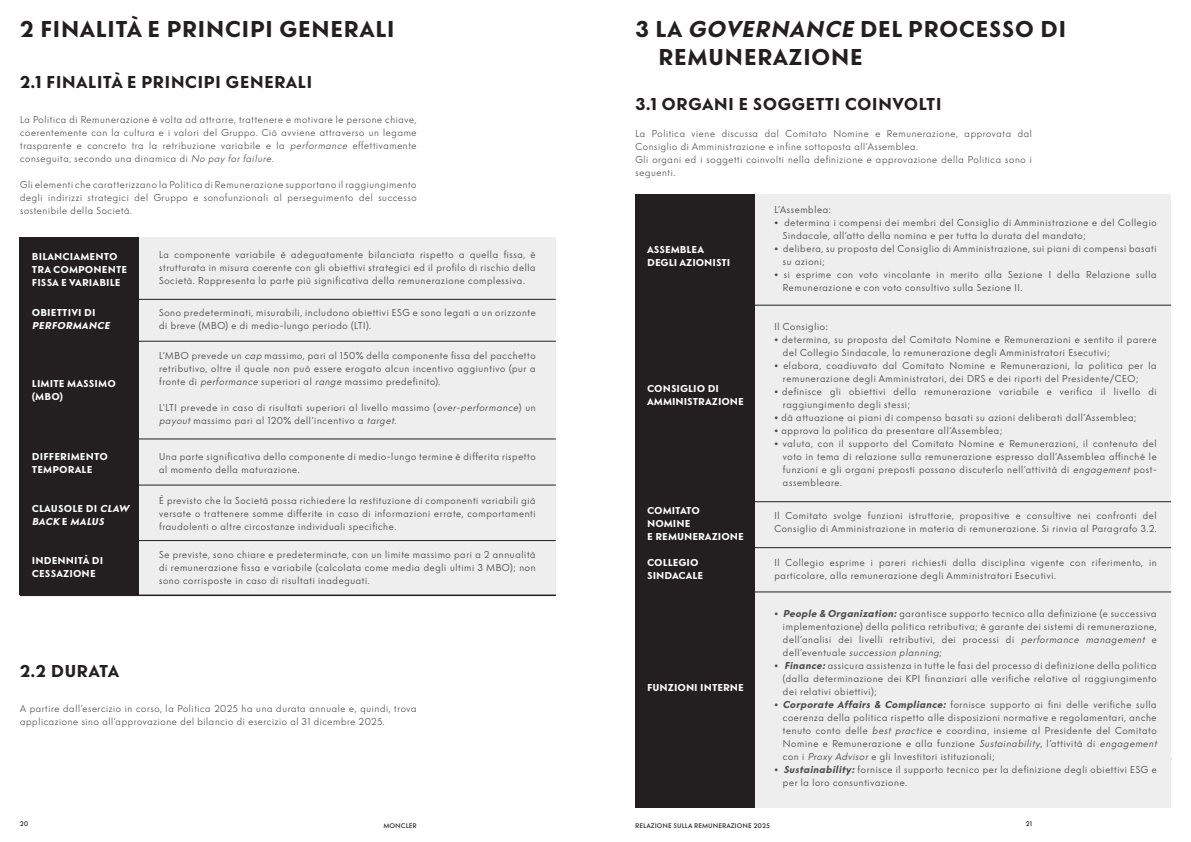
<style>
.page{position:relative;width:1191px;height:842px;background:#fff}
.page>*{position:absolute;margin:0;border:0;box-sizing:border-box;transform-origin:0 0}
.t1{font:700 24px/28px "Moncler Gothic";letter-spacing:.01em;color:#231f20}
.t2{font:700 18px "Moncler Gothic";letter-spacing:.01em;color:#231f20}
.t3{font:10.5px/13px "Moncler Gothic";color:#4b4c4d}
.t4{font:300 10.5px/13px "Moncler Gothic";color:#4b4c4d}
.t5{font:700 10.5px/13px "Moncler Gothic";color:#fff}
.t6{font:italic 700 10.5px/13px "Moncler Gothic";color:#fff}
.t7{font:500 7px "Moncler Gothic";color:#231f20}
.s1{font-style:italic}
.s2{font-style:normal}
.s3{font-weight:700}
.s4{font-weight:700;font-style:italic}
</style>
<div class="page">
<div style="left:20px;top:237px;width:536px;height:358px;background:#eeeeef"></div>
<hr style="left:20px;top:299px;width:536px;height:1px;background:#231f20">
<hr style="left:20px;top:341px;width:536px;height:1px;background:#231f20">
<hr style="left:20px;top:439px;width:536px;height:1px;background:#231f20">
<hr style="left:20px;top:540px;width:536px;height:1px;background:#231f20">
<hr style="left:20px;top:485px;width:536px;height:1px;background:#231f20">
<hr style="left:20px;top:594px;width:536px;height:2px;background:#231f20">
<div style="left:20px;top:237px;width:119px;height:358px;background:#231f20"></div>
<div style="left:635px;top:194px;width:536px;height:614px;background:#eeeeef"></div>
<hr style="left:635px;top:305px;width:536px;height:1px;background:#231f20">
<hr style="left:635px;top:592px;width:536px;height:1px;background:#231f20">
<hr style="left:635px;top:501px;width:536px;height:1px;background:#231f20">
<hr style="left:635px;top:547px;width:536px;height:1px;background:#231f20">
<div style="left:635px;top:194px;width:119px;height:614px;background:#231f20"></div>
<p class="t1" style="left:20px;top:15px;width:376px">2 FINALITÀ E PRINCIPI GENERALI</p>
<p class="t2" style="left:20px;top:72px;width:294px">2.1 FINALITÀ E PRINCIPI GENERALI</p>
<p class="t4" style="left:20px;top:113px;width:399px;text-align:justify">La Politica di Remunerazione è volta ad attrarre, trattenere e motivare le persone chiave, coerentemente con la cultura e i valori del Gruppo. Ciò avviene attraverso un legame trasparente e concreto tra la retribuzione variabile e la <span class="s1">performance</span> effettivamente conseguita, secondo una dinamica di <span class="s1">No pay forfailure.</span></p>
<p class="t4" style="left:20px;top:178px;width:398px;text-align:justify">Gli elementi che caratterizzano la Politica di Remunerazione supportano il raggiungimento degli indirizzi strategici del Gruppo e sonofunzionali al perseguimento del successo sostenibile della Società.</p>
<p class="t5" style="left:32px;top:249px;width:97px">BILANCIAMENTO<br>TRA COMPONENTE<br>FISSA E VARIABILE</p>
<p class="t5" style="left:32px;top:306px;width:81px">OBIETTIVI DI<br><span class="s1">PERFORMANCE</span></p>
<p class="t5" style="left:32px;top:377px;width:85px">LIMITE MASSIMO (MBO)</p>
<p class="t5" style="left:32px;top:450px;width:78px">DIFFERIMENTO<br>TEMPORALE</p>
<p class="t6" style="left:32px;top:502px;width:101px"><span class="s2">CLAUSOLE DI</span> CLAW<br>BACK <span class="s2">E</span> MALUS</p>
<p class="t5" style="left:32px;top:554px;width:73px">INDENNITÀ DI<br>CESSAZIONE</p>
<p class="t3" style="left:159px;top:248px;width:379px;text-align:justify">La componente variabile è adeguatamente bilanciata rispetto a quella fissa, è strutturata in misura coerente con gli obiettivi strategici ed il profilo di rischio della Società. Rappresenta la parte più significativa della remunerazione complessiva.</p>
<p class="t3" style="left:159px;top:306px;width:379px">Sono predeterminati, misurabili, includono obiettivi ESG e sono legati a un orizzonte di breve (MBO) e di medio-lungo periodo (LTI).</p>
<p class="t3" style="left:159px;top:349px;width:379px;text-align:justify">L’MBO prevede un <span class="s1">cap</span> massimo, pari al 150% della componente fissa del pacchetto retributivo, oltre il quale non può essere erogato alcun incentivo aggiuntivo (pur a fronte di <span class="s1">performance</span> superiori al <span class="s1">range</span> massimo predefinito).</p>
<p class="t3" style="left:159px;top:401px;width:379px">L’LTI prevede in caso di risultati superiori al livello massimo (<span class="s1">over-performance</span>) un <span class="s1">payout</span> massimo pari al 120% dell’incentivo a <span class="s1">target</span>.</p>
<p class="t3" style="left:159px;top:450px;width:379px">Una parte significativa della componente di medio-lungo termine è differita rispetto al momento della maturazione.</p>
<p class="t3" style="left:159px;top:494px;width:379px;text-align:justify">È previsto che la Società possa richiedere la restituzione di componenti variabili già versate o trattenere somme differite in caso di informazioni errate, comportamenti fraudolenti o altre circostanze individuali specifiche.</p>
<p class="t3" style="left:159px;top:548px;width:379px;text-align:justify">Se previste, sono chiare e predeterminate, con un limite massimo pari a 2 annualità di remunerazione fissa e variabile (calcolata come media degli ultimi 3 MBO); non sono corrisposte in caso di risultati inadeguati.</p>
<p class="t2" style="left:20px;top:661px;width:101px">2.2 DURATA</p>
<p class="t4" style="left:20px;top:702px;width:398px">A partire dall’esercizio in corso, la Politica 2025 ha una durata annuale e, quindi, trova applicazione sino all’approvazione del bilancio di esercizio al 31 dicembre 2025.</p>
<p class="t1" style="left:658px;top:15px;width:410px;text-indent:-23px">3 LA <span class="s1">GOVERNANCE</span> DEL PROCESSO DI<br>REMUNERAZIONE</p>
<p class="t2" style="left:635px;top:94px;width:308px">3.1 ORGANI E SOGGETTI COINVOLTI</p>
<p class="t4" style="left:635px;top:127px;width:398px">La Politica viene discussa dal Comitato Nomine e Remunerazione, approvata dal<br>Consiglio di Amministrazione e infine sottoposta all’Assemblea.</p>
<p class="t4" style="left:635px;top:153px;width:398px">Gli organi ed i soggetti coinvolti nella definizione e approvazione della Politica sono i seguenti.</p>
<p class="t3" style="left:774px;top:203px;width:59px">L’Assemblea:</p>
<p class="t3" style="left:782px;top:216px;width:376px;text-indent:-9px"><span class="s3">•</span> determina i compensi dei membri del Consiglio di Amministrazione e del Collegio<br>Sindacale, all’atto della nomina e per tutta la durata del mandato;</p>
<p class="t3" style="left:782px;top:242px;width:376px;text-indent:-9px"><span class="s3">•</span> delibera, su proposta del Consiglio di Amministrazione, sui piani di compensi basati su azioni;</p>
<p class="t3" style="left:782px;top:268px;width:376px;text-indent:-9px"><span class="s3">•</span> si esprime con voto vincolante in merito alla Sezione I della Relazione sulla<br>Remunerazione e con voto consultivo sulla Sezione II.</p>
<p class="t3" style="left:774px;top:320px;width:56px">Il Consiglio:</p>
<p class="t3" style="left:782px;top:333px;width:376px;text-indent:-9px"><span class="s3">•</span> determina, su proposta del Comitato Nomine e Remunerazioni e sentito il parere del Collegio Sindacale, la remunerazione degli Amministratori Esecutivi;</p>
<p class="t3" style="left:782px;top:359px;width:376px;text-indent:-9px"><span class="s3">•</span> elabora, coadiuvato dal Comitato Nomine e Remunerazioni, la politica per la remunerazione degli Amministratori, dei DRS e dei riporti del Presidente/CEO;</p>
<p class="t3" style="left:782px;top:385px;width:376px;text-indent:-9px"><span class="s3">•</span> definisce gli obiettivi della remunerazione variabile e verifica il livello di raggiungimento degli stessi;</p>
<p class="t3" style="left:774px;top:411px;width:364px"><span class="s3">•</span> dà attuazione ai piani di compenso basati su azioni deliberati dall’Assemblea;</p>
<p class="t3" style="left:774px;top:424px;width:230px"><span class="s3">•</span> approva la politica da presentare all’Assemblea;</p>
<p class="t3" style="left:782px;top:437px;width:376px;text-align:justify;text-indent:-9px"><span class="s3">•</span> valuta, con il supporto del Comitato Nomine e Remunerazioni, il contenuto del voto in tema di relazione sulla remunerazione espresso dall’Assemblea affinché le funzioni e gli organi preposti possano discuterlo nell’attività di <span class="s1">engagement</span> post&shy;assembleare.</p>
<p class="t3" style="left:774px;top:509px;width:384px">Il Comitato svolge funzioni istruttorie, propositive e consultive nei confronti del<br>Consiglio di Amministrazione in materia di remunerazione. Si rinvia al Paragrafo 3.2.</p>
<p class="t3" style="left:774px;top:556px;width:384px">Il Collegio esprime i pareri richiesti dalla disciplina vigente con riferimento, in particolare, alla remunerazione degli Amministratori Esecutivi.</p>
<p class="t3" style="left:782px;top:607px;width:376px;text-align:justify;text-indent:-9px"><span class="s3">•</span> <span class="s4">People &amp; Organization:</span>garantisce supporto tecnico alla definizione (e successiva implementazione) della politica retributiva; è garante dei sistemi di remunerazione, dell’analisi dei livelli retributivi, dei processi di <span class="s1">performance management</span> e d e l l ’eve n t u a l e <span class="s1">succession planning</span>;</p>
<p class="t3" style="left:782px;top:659px;width:376px;text-align:justify;text-indent:-9px"><span class="s3">•</span> <span class="s4">Finance:</span>assicura assistenza in tutte le fasi del processo di definizione della politica (dalla determinazione dei KPI finanziari alle verifiche relative al raggiungimento dei relativi obiettivi);</p>
<p class="t3" style="left:782px;top:698px;width:378px;text-indent:-9px"><span class="s3">•</span> <span class="s4">Corporate Affairs &amp; Compliance:</span> fornisce supporto ai fini delle verifiche sulla coerenza della politica rispetto alle disposizioni normative e regolamentari, anche tenuto conto delle <span class="s1">best practice</span> e coordina, insieme al Presidente del Comitato Nomine e Remunerazione e alla funzione <span class="s1">Sustainability</span>, l’attività di <span class="s1">engagement </span>con i <span class="s1">Proxy Advisor</span> e gli Investitori istituzionali;</p>
<p class="t3" style="left:782px;top:763px;width:376px;text-indent:-9px"><span class="s3">•</span> <span class="s4">Sustainability:</span>fornisce il supporto tecnico per la definizione degli obiettivi ESG e per la loro consuntivazione.</p>
<p class="t5" style="left:647px;top:243px;width:58px">ASSEMBLEA</p>
<p class="t5" style="left:647px;top:256px;width:85px">DEGLI AZIONISTI</p>
<p class="t5" style="left:647px;top:382px;width:98px">CONSIGLIO DI<br>AMMINISTRAZIONE</p>
<p class="t5" style="left:647px;top:504px;width:54px">COMITATO<br>NOMINE</p>
<p class="t5" style="left:647px;top:530px;width:98px">E REMUNERAZIONE</p>
<p class="t5" style="left:647px;top:556px;width:58px">COLLEGIO<br>SINDACALE</p>
<p class="t5" style="left:647px;top:681px;width:98px">FUNZIONI INTERNE</p>
<p class="t7" style="left:20px;top:819px;width:10px">20</p>
<p class="t7" style="left:383px;top:822px;width:35px">MONCLER</p>
<p class="t7" style="left:1025px;top:819px;width:8px">21</p>
<p class="t7" style="left:635px;top:822px;width:136px">RELAZIONE SULLA REMUNERAZIONE 2025</p>
</div>
